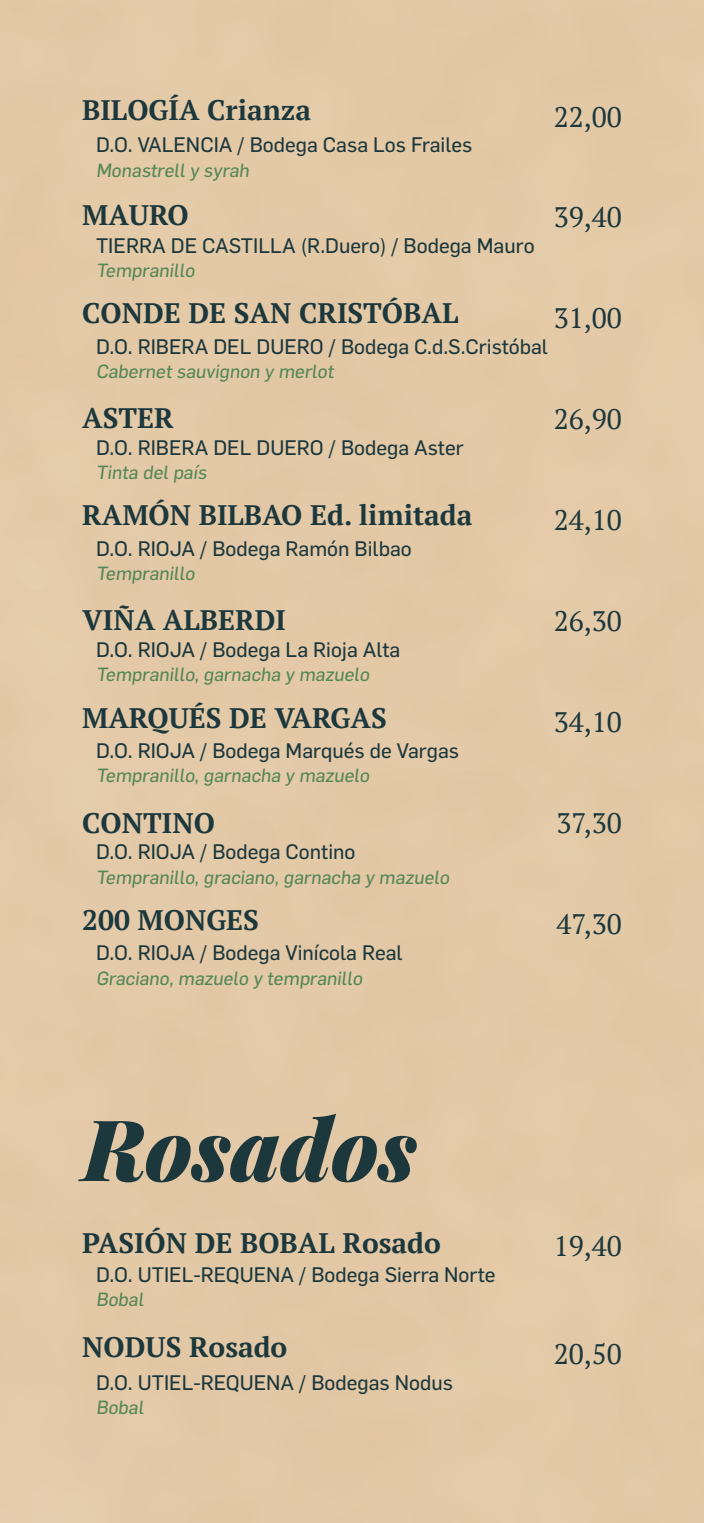
<style>
.page{position:relative;width:704px;height:1523px;background:#fff}
.page>*{position:absolute;margin:0;border:0;box-sizing:border-box;transform-origin:0 0}
.t1{font:italic 900 85px "Playfair Display";color:#1d383d}
.t2{font:700 28.12px "PT Serif";color:#1d383d}
.t3{font:28.12px "PT Serif";color:#1d383d}
.t4{font:20.62px "Flama Basic";color:#1d383d}
.t5{font:18.75px "Flama Basic";color:#568756}
</style>
<div class="page">
<h2 class="t2" style="left:82px;top:92px;width:230px">BILOGÍA Crianza</h2>
<h2 class="t3" style="left:553px;top:98px;width:69px">22,00</h2>
<p class="t4" style="left:96px;top:130px;width:378px">D.O. VALENCIA / Bodega Casa Los Frailes</p>
<p class="t5" style="left:96px;top:157px;width:157px">Monastrell y syrah</p>
<h2 class="t2" style="left:82px;top:197px;width:108px">MAURO</h2>
<h2 class="t3" style="left:553px;top:199px;width:69px">39,40</h2>
<p class="t4" style="left:96px;top:231px;width:439px">TIERRA DE CASTILLA (R.Duero) / Bodega Mauro</p>
<p class="t5" style="left:96px;top:257px;width:103px">Tempranillo</p>
<h2 class="t2" style="left:82px;top:294px;width:377px">CONDE DE SAN CRISTÓBAL</h2>
<h2 class="t3" style="left:553px;top:300px;width:69px">31,00</h2>
<p class="t4" style="left:96px;top:332px;width:453px">D.O. RIBERA DEL DUERO / Bodega C.d.S.Cristóbal</p>
<p class="t5" style="left:96px;top:358px;width:242px">Cabernet sauvignon y merlot</p>
<h2 class="t2" style="left:82px;top:399px;width:93px">ASTER</h2>
<h2 class="t3" style="left:553px;top:401px;width:69px">26,90</h2>
<p class="t4" style="left:96px;top:433px;width:369px">D.O. RIBERA DEL DUERO / Bodega Aster</p>
<p class="t5" style="left:96px;top:459px;width:115px">Tinta del país</p>
<h2 class="t2" style="left:82px;top:497px;width:391px">RAMÓN BILBAO Ed. limitada</h2>
<h2 class="t3" style="left:553px;top:502px;width:69px">24,10</h2>
<p class="t4" style="left:96px;top:534px;width:317px">D.O. RIOJA / Bodega Ramón Bilbao</p>
<p class="t5" style="left:96px;top:560px;width:103px">Tempranillo</p>
<h2 class="t2" style="left:82px;top:602px;width:205px">VIÑA ALBERDI</h2>
<h2 class="t3" style="left:553px;top:603px;width:69px">26,30</h2>
<p class="t4" style="left:96px;top:635px;width:305px">D.O. RIOJA / Bodega La Rioja Alta</p>
<p class="t5" style="left:96px;top:661px;width:277px">Tempranillo, garnacha y mazuelo</p>
<h2 class="t2" style="left:82px;top:699px;width:306px">MARQUÉS DE VARGAS</h2>
<h2 class="t3" style="left:553px;top:704px;width:69px">34,10</h2>
<p class="t4" style="left:96px;top:736px;width:364px">D.O. RIOJA / Bodega Marqués de Vargas</p>
<p class="t5" style="left:96px;top:762px;width:277px">Tempranillo, garnacha y mazuelo</p>
<h2 class="t2" style="left:82px;top:804px;width:134px">CONTINO</h2>
<h2 class="t3" style="left:556px;top:805px;width:67px">37,30</h2>
<p class="t4" style="left:96px;top:837px;width:261px">D.O. RIOJA / Bodega Contino</p>
<p class="t5" style="left:96px;top:863px;width:357px">Tempranillo, graciano, garnacha y mazuelo</p>
<h2 class="t2" style="left:82px;top:902px;width:178px">200 MONGES</h2>
<h2 class="t3" style="left:556px;top:906px;width:67px">47,30</h2>
<p class="t4" style="left:96px;top:938px;width:308px">D.O. RIOJA / Bodega Vinícola Real</p>
<p class="t5" style="left:96px;top:964px;width:270px">Graciano, mazuelo y tempranillo</p>
<h1 class="t1" style="left:82px;top:1079px;width:336px">Rosados</h1>
<h2 class="t2" style="left:82px;top:1224px;width:360px">PASIÓN DE BOBAL Rosado</h2>
<h2 class="t3" style="left:553px;top:1227px;width:69px">19,40</h2>
<p class="t4" style="left:96px;top:1259px;width:401px">D.O. UTIEL-REQUENA / Bodega Sierra Norte</p>
<p class="t5" style="left:96px;top:1286px;width:52px">Bobal</p>
<h2 class="t2" style="left:82px;top:1328px;width:206px">NODUS Rosado</h2>
<h2 class="t3" style="left:553px;top:1336px;width:69px">20,50</h2>
<p class="t4" style="left:96px;top:1367px;width:358px">D.O. UTIEL-REQUENA / Bodegas Nodus</p>
<p class="t5" style="left:96px;top:1394px;width:52px">Bobal</p>
</div>
